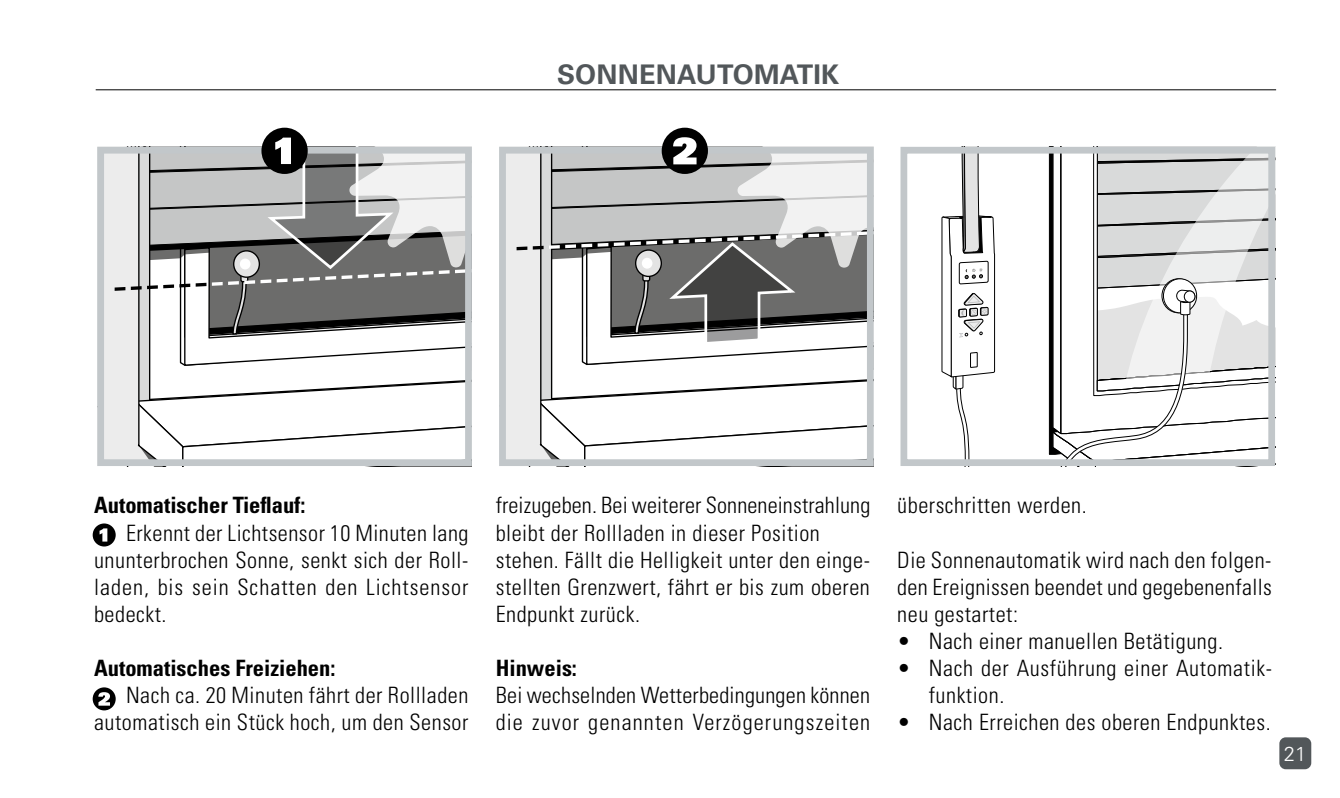
<style>
.page{position:relative;width:1340px;height:798px;background:#fff}
.page>*{position:absolute;margin:0;border:0;box-sizing:border-box;transform-origin:0 0}
.t1{font:700 27px "Univers LT Std";letter-spacing:.01em;color:#52575a}
.t2{font:300 condensed 22.5px/27px "Univers LT Std";letter-spacing:.025em;color:#000}
.t3{font:700 condensed 22.5px "Univers LT Std";color:#000}
.t4{font:300 20.25px "Univers LT Std";color:#fff}
</style>
<div class="page">
<div style="left:1279px;top:737px;width:32px;height:32px;background:#52575a;border-radius:6px"></div>
<div style="left:261px;top:128px;width:47px;height:46px;background:#000;border-radius:50%"></div>
<svg style="left:97px;top:137px;width:375px;height:329px"></svg>
<svg style="left:93px;top:523px;width:23px;height:23px"></svg>
<svg style="left:100px;top:528px;width:7px;height:13px"></svg>
<div style="left:93px;top:687px;width:23px;height:23px;background:#000;border-radius:50%"></div>
<svg style="left:98px;top:692px;width:12px;height:13px"></svg>
<div style="left:661px;top:128px;width:47px;height:46px;background:#000;border-radius:50%"></div>
<svg style="left:499px;top:137px;width:375px;height:329px"></svg>
<svg style="left:941px;top:155px;width:325px;height:303px"></svg>
<div style="left:900px;top:147px;width:374px;height:319px;border:7px solid #c2c7ca"></div>
<hr style="left:96px;top:89px;width:1180px;height:1px;background:#000">
<p class="t1" style="left:557px;top:59px;width:284px">SONNENAUTOMATIK</p>
<p class="t3" style="left:94px;top:491px;width:213px">Automatischer Tieflauf:</p>
<p class="t2" style="left:94px;top:519px;width:376px;text-align:justify;text-indent:32px">Erkennt der Lichtsensor 10 Minuten lang ununterbrochen Sonne, senkt sich der Roll&shy;laden, bis sein Schatten den Lichtsensor bedeckt.</p>
<p class="t3" style="left:94px;top:653px;width:243px">Automatisches Freiziehen:</p>
<p class="t2" style="left:94px;top:681px;width:376px;text-align:right">Nach ca. 20 Minuten fährt der Rollladen automatisch ein Stück hoch, um den Sensor</p>
<p class="t2" style="left:495px;top:492px;width:376px">freizugeben. Bei weiterer Sonneneinstrahlung bleibt der Rollladen in dieser Position stehen. Fällt die Helligkeit unter den einge&shy;stellten Grenzwert, fährt er bis zum oberen Endpunkt zurück.</p>
<p class="t3" style="left:495px;top:653px;width:83px">Hinweis:</p>
<p class="t2" style="left:495px;top:681px;width:376px">Bei wechselnden Wetterbedingungen können die zuvor genannten Verzögerungszeiten</p>
<p class="t2" style="left:897px;top:492px;width:191px">überschritten werden.</p>
<p class="t2" style="left:897px;top:546px;width:376px;text-align:justify">Die Sonnenautomatik wird nach den folgen&shy;den Ereignissen beendet und gegebenenfalls neu gestartet:</p>
<p class="t2" style="left:897px;top:627px;width:327px">• Nach einer manuellen Betätigung.</p>
<p class="t2" style="left:928px;top:654px;width:345px;text-indent:-32px">• Nach der Ausführung einer Automatik&shy;funktion.</p>
<p class="t2" style="left:897px;top:708px;width:375px">• Nach Erreichen des oberen Endpunktes.</p>
<p class="t4" style="left:1283px;top:741px;width:24px">21</p>
</div>
